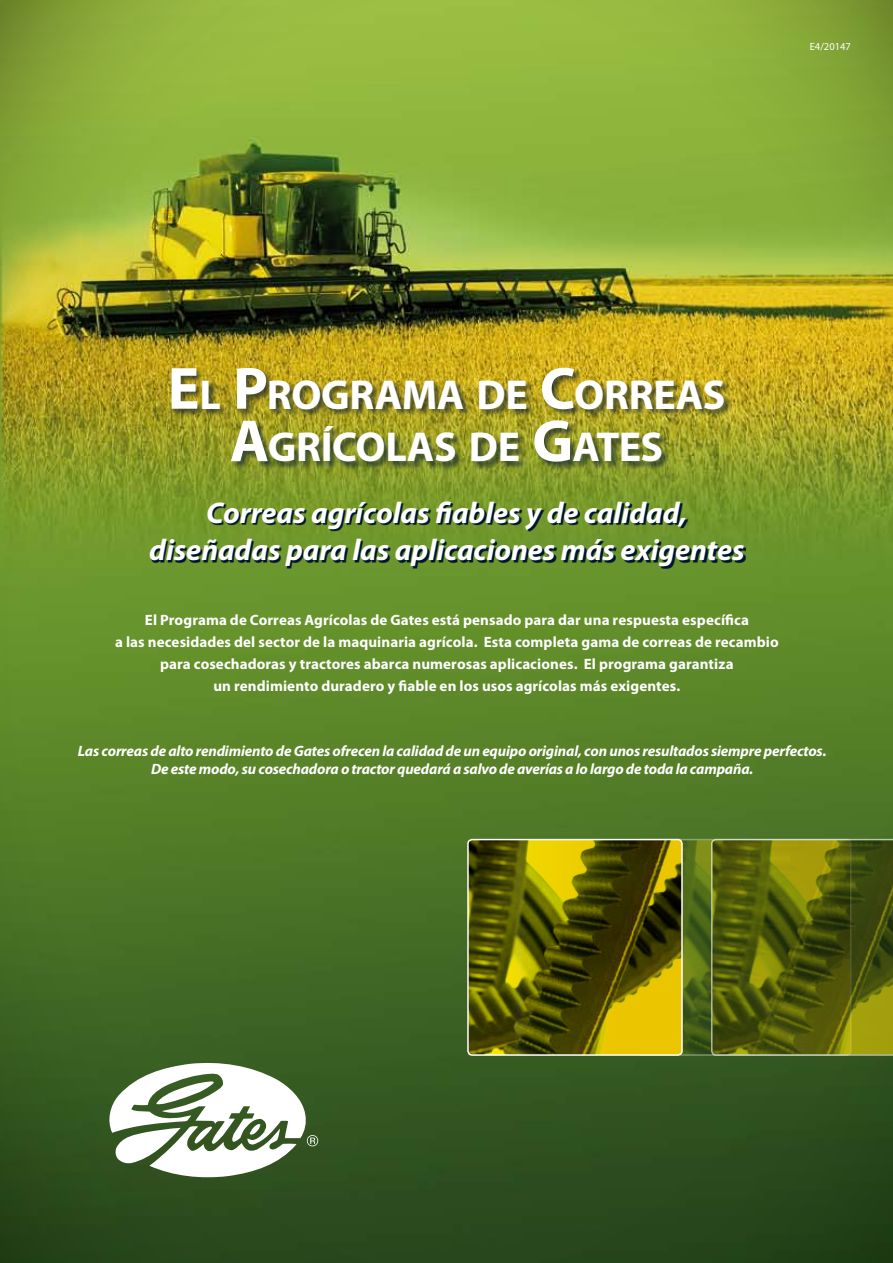
<style>
.page{position:relative;width:893px;height:1263px;background:#fff}
.page>*{position:absolute;margin:0;border:0;box-sizing:border-box;transform-origin:0 0}
.t1{font:700 42px/52.5px "Myriad Pro";letter-spacing:-.01em;color:#fff;text-align:center}
.t2{font:italic 700 30px/37.5px "Myriad Pro";color:#fff;text-align:center}
.t3{font:700 15px/21.8px "Myriad Pro";letter-spacing:.005em;color:#fff;text-align:center}
.t4{font:italic 700 15px/18px "Myriad Pro";letter-spacing:-.015em;color:#fff;text-align:center}
.t5{font:10.5px "Myriad Pro";color:#fff}
.s1{font-size:60px}
</style>
<div class="page">
<img style="left:0;top:0;width:893px;height:1263px">
<svg style="left:107px;top:1061px;width:211px;height:118px"></svg>
<hr style="left:0;top:169px;width:1px;height:33px;background:#7fa134">
<img style="left:683px;top:842px;width:28px;height:211px">
<img style="left:468px;top:839px;width:214px;height:214px">
<div style="left:467px;top:839px;width:216px;height:217px;border:2px solid #fff;border-radius:4px"></div>
<svg style="left:711px;top:839px;width:182px;height:217px;background:#5b620e"></svg>
<svg style="left:151px;top:503px;width:595px;height:65px;background:#54772c"></svg>
<div style="left:171px;top:367px;width:561px;height:103px;background:#00162f;opacity:.6"></div>
<p class="t5" style="left:810px;top:41px;width:43px">E4/20147</p>
<h1 class="t1" style="left:168px;top:369px;width:559px"><span class="s1">E</span>L <span class="s1">P</span>ROGRAMA DE <span class="s1">C</span>ORREAS<br><span class="s1">A</span>GRÍCOLAS DE <span class="s1">G</span>ATES</h1>
<h2 class="t2" style="left:149px;top:494px;width:597px">Correas agrícolas fiables y de calidad, diseñadas para las aplicaciones más exigentes</h2>
<p class="t3" style="left:115px;top:609px;width:665px">El Programa de Correas Agrícolas de Gates está pensado para dar una respuesta específica<br>a las necesidades del sector de la maquinaria agrícola. Esta completa gama de correas de recambio para cosechadoras y tractores abarca numerosas aplicaciones. El programa garantiza<br>un rendimiento duradero y fiable en los usos agrícolas más exigentes.</p>
<p class="t4" style="left:78px;top:742px;width:750px">Las correas de alto rendimiento de Gates ofrecen la calidad de un equipo original, con unos resultados siempre perfectos.<br>De este modo, su cosechadora o tractor quedará a salvo de averías a lo largo de toda la campaña.</p>
</div>
